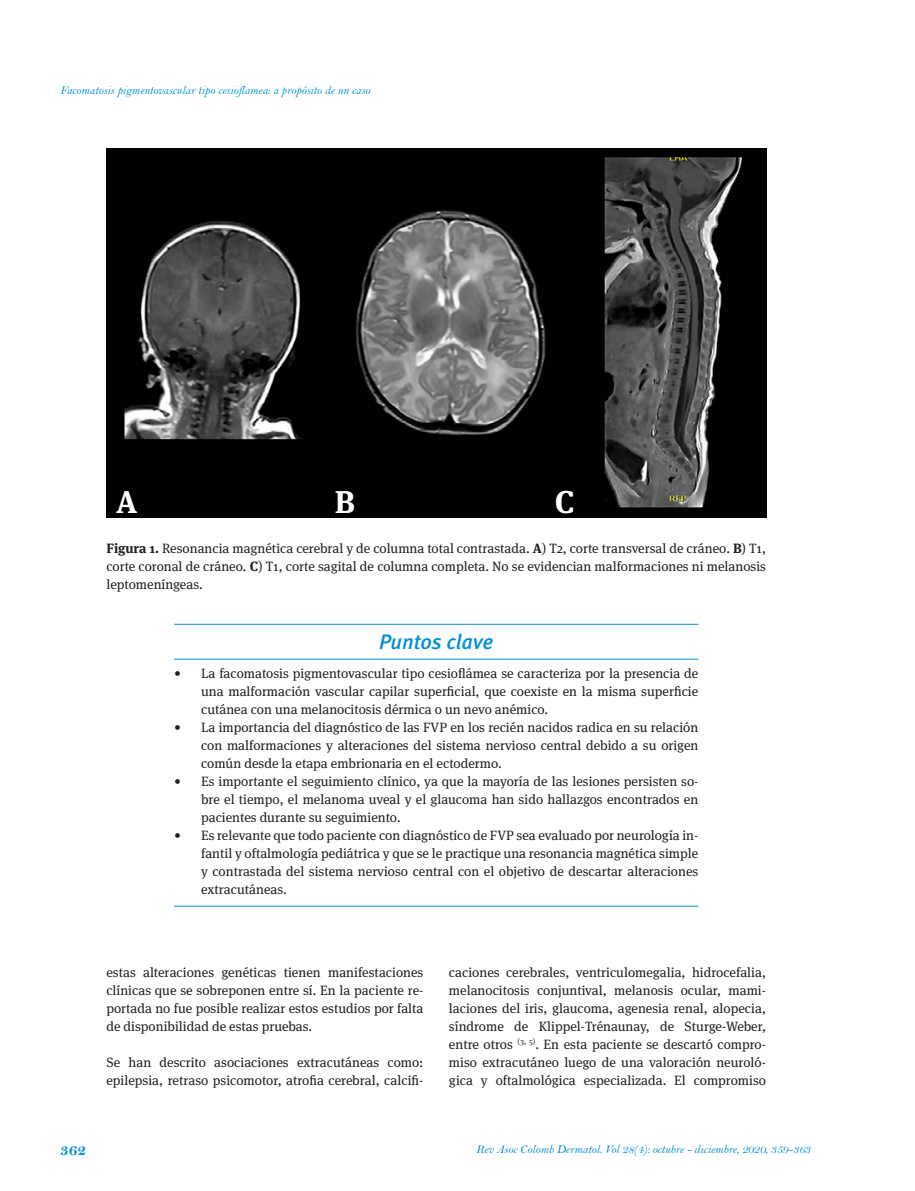
<style>
.page{position:relative;width:915px;height:1191px;background:#fff}
.page>*{position:absolute;margin:0;border:0;box-sizing:border-box;transform-origin:0 0}
.t1{font:700 31.5px "Meta Serif OT";color:#fff}
.subtitulo{font:italic 500 21px "Meta Pro";letter-spacing:-.005em;color:#008fd5}
.t2{font:16.5px "Bell MT Bold";color:#008fd5}
.caja_texto{font:13.5px/18px "Meta Serif OT";color:#231f20;text-align:justify}
.marcacion{font:12px "Bell MT Italic";color:#008fd5}
.s1{font-weight:700}
</style>
<div class="page">
<img style="left:106px;top:149px;width:659px;height:368px">
<div style="left:113px;top:155px;width:40px;height:20px;background:#010101;border-radius:8px"></div>
<div style="left:360px;top:155px;width:39px;height:20px;background:#010101;border-radius:8px"></div>
<div style="left:552px;top:155px;width:39px;height:20px;background:#010101;border-radius:8px"></div>
<hr style="left:174px;top:624px;width:524px;height:1px;background:#008fd5">
<hr style="left:174px;top:905px;width:524px;height:1px;background:#008fd5">
<hr style="left:174px;top:659px;width:524px;height:1px;background:#008fd5">
<p class="marcacion" style="left:60px;top:83px;width:311px">Facomatosis pigmentovascular tipo cesioflamea: a propósito de un caso</p>
<p class="t1" style="left:116px;top:483px;width:23px">A</p>
<p class="t1" style="left:335px;top:483px;width:21px">B</p>
<p class="t1" style="left:554px;top:483px;width:21px">C</p>
<p class="caja_texto" style="left:106px;top:539px;width:661px"><span class="s1">Figura 1.</span> Resonancia magnética cerebral y de columna total contrastada. <span class="s1">A</span>) T2, corte transversal de cráneo. <span class="s1">B</span>) T1, corte coronal de cráneo. <span class="s1">C</span>) T1, corte sagital de columna completa. No se evidencian malformaciones ni melanosis leptomeníngeas.</p>
<p class="subtitulo" style="left:379px;top:628px;width:116px">Puntos clave</p>
<p class="caja_texto" style="left:201px;top:665px;width:498px;text-indent:-27px">• La facomatosis pigmentovascular tipo cesioflámea se caracteriza por la presencia de una malformación vascular capilar superficial, que coexiste en la misma superficie cutánea con una melanocitosis dérmica o un nevo anémico.</p>
<p class="caja_texto" style="left:201px;top:719px;width:498px;text-indent:-27px">• La importancia del diagnóstico de las FVP en los recién nacidos radica en su relación con malformaciones y alteraciones del sistema nervioso central debido a su origen común desde la etapa embrionaria en el ectodermo.</p>
<p class="caja_texto" style="left:201px;top:773px;width:498px;text-indent:-27px">• Es importante el seguimiento clínico, ya que la mayoría de las lesiones persisten so&shy;bre el tiempo, el melanoma uveal y el glaucoma han sido hallazgos encontrados en pacientes durante su seguimiento.</p>
<p class="caja_texto" style="left:201px;top:827px;width:498px;text-indent:-27px">• Es relevante que todo paciente con diagnóstico de FVP sea evaluado por neurología in&shy;fantil y oftalmología pediátrica y que se le practique una resonancia magnética simple y contrastada del sistema nervioso central con el objetivo de descartar alteraciones extracutáneas.</p>
<p class="caja_texto" style="left:106px;top:963px;width:318px">estas alteraciones genéticas tienen manifestaciones clínicas que se sobreponen entre sí. En la paciente re&shy;portada no fue posible realizar estos estudios por falta de disponibilidad de estas pruebas.</p>
<p class="caja_texto" style="left:106px;top:1053px;width:318px">Se han descrito asociaciones extracutáneas como: epilepsia, retraso psicomotor, atrofia cerebral, calcifi-</p>
<p class="t2" style="left:60px;top:1140px;width:28px">362</p>
<p class="caja_texto" style="left:449px;top:963px;width:318px">caciones cerebrales, ventriculomegalia, hidrocefalia, melanocitosis conjuntival, melanosis ocular, mami&shy;laciones del iris, glaucoma, agenesia renal, alopecia, síndrome de Klippel-Trénaunay, de Sturge-Weber, entre otros <sup>(3,</sup> <sup>5)</sup>. En esta paciente se descartó compro&shy;miso extracutáneo luego de una valoración neuroló&shy;gica y oftalmológica especializada. El compromiso</p>
<p class="marcacion" style="left:476px;top:1142px;width:336px">Rev Asoc Colomb Dermatol. Vol 28(4): octubre - diciembre, 2020, 359-363</p>
</div>
